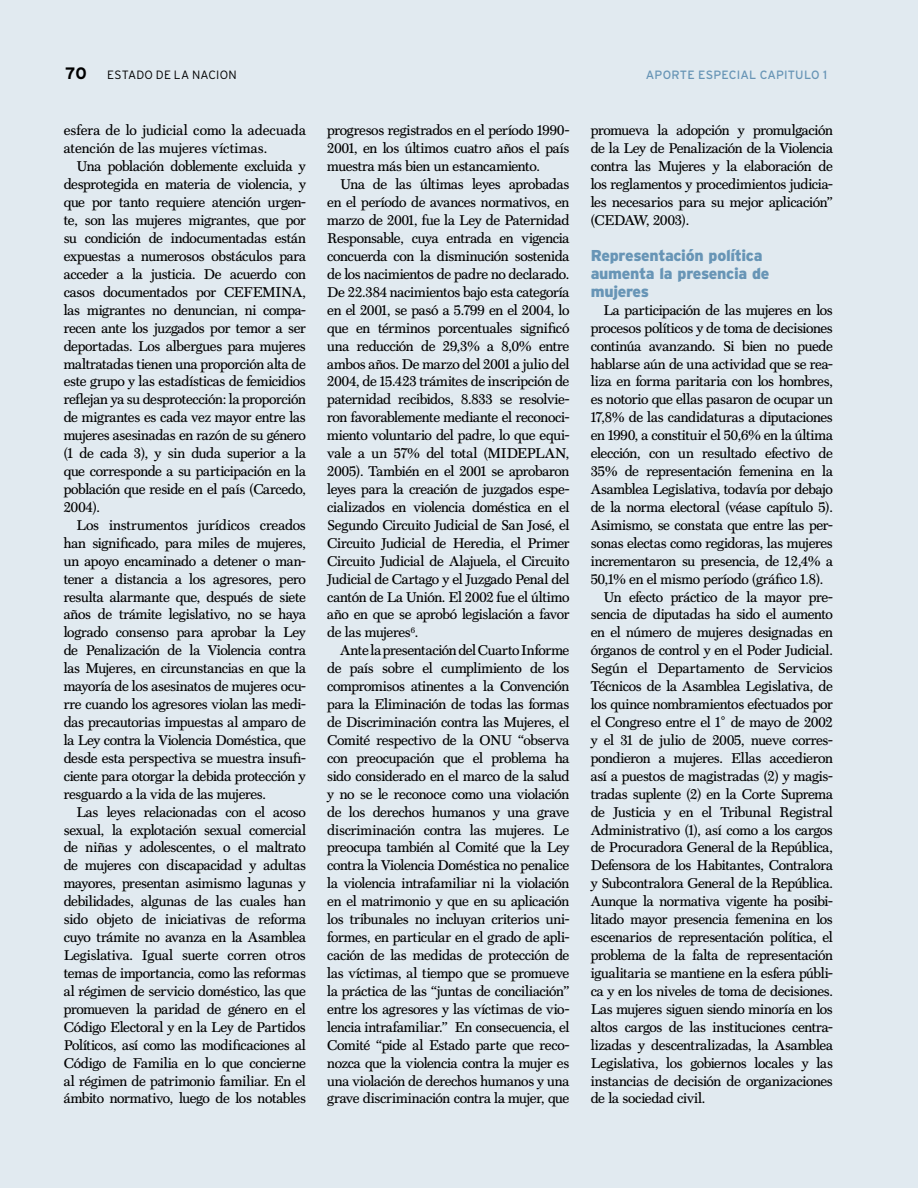
<style>
.page{position:relative;width:918px;height:1188px;background:#e1eaf0}
.page>*{position:absolute;margin:0;border:0;box-sizing:border-box;transform-origin:0 0}
.Texto_normal{font:900 15.75px "Interstate";letter-spacing:-.02em;color:#6895b6}
.Texto_normal-2{font:14.25px/18px "Scotch Text";letter-spacing:-.02em;color:#000;text-align:justify}
.Texto_normal-3{font:14.25px/18px "Scotch Text";color:#000}
.t1{font:12px "Interstate";letter-spacing:.01em;color:#6895b6}
.t2{font:300 12px "Interstate";letter-spacing:.015em;color:#000}
.s1{font-weight:700;font-size:16.5px}
</style>
<div class="page">
<p class="t2" style="left:65px;top:68px;width:173px"><span class="s1">70</span> ESTADO DE LA NACION</p>
<p class="t1" style="left:646px;top:68px;width:183px">APORTE ESPECIAL CAPITULO 1</p>
<p class="Texto_normal-3" style="left:64px;top:122px;width:244px">esfera de lo judicial como la adecuada atención de las mujeres víctimas.</p>
<p class="Texto_normal-2" style="left:64px;top:158px;width:244px;text-indent:13px">Una población doblemente excluida y desprotegida en materia de violencia, y que por tanto requiere atención urgen&shy;te, son las mujeres migrantes, que por su condición de indocumentadas están expuestas a numerosos obstáculos para acceder a la justicia. De acuerdo con casos documentados por CEFEMINA, las migrantes no denuncian, ni compa&shy;recen ante los juzgados por temor a ser deportadas. Los albergues para mujeres maltratadas tienen una proporción alta de este grupo y las estadísticas de femicidios reflejan ya su desprotección: la proporción de migrantes es cada vez mayor entre las mujeres asesinadas en razón de su género (1 de cada 3), y sin duda superior a la que corresponde a su participación en la población que reside en el país (Carcedo, 2004).</p>
<p class="Texto_normal-2" style="left:64px;top:516px;width:244px;text-indent:13px">Los instrumentos jurídicos creados han significado, para miles de mujeres, un apoyo encaminado a detener o man&shy;tener a distancia a los agresores, pero resulta alarmante que, después de siete años de trámite legislativo, no se haya logrado consenso para aprobar la Ley de Penalización de la Violencia contra las Mujeres, en circunstancias en que la mayoría de los asesinatos de mujeres ocu&shy;rre cuando los agresores violan las medi&shy;das precautorias impuestas al amparo de la Ley contra la Violencia Doméstica, que desde esta perspectiva se muestra insufi&shy;ciente para otorgar la debida protección y resguardo a la vida de las mujeres.</p>
<p class="Texto_normal-2" style="left:64px;top:803px;width:244px;text-indent:13px">Las leyes relacionadas con el acoso sexual, la explotación sexual comercial de niñas y adolescentes, o el maltrato de mujeres con discapacidad y adultas mayores, presentan asimismo lagunas y debilidades, algunas de las cuales han sido objeto de iniciativas de reforma cuyo trámite no avanza en la Asamblea Legislativa. Igual suerte corren otros temas de importancia, como las reformas al régimen de servicio doméstico, las que promueven la paridad de género en el Código Electoral y en la Ley de Partidos Políticos, así como las modificaciones al Código de Familia en lo que concierne al régimen de patrimonio familiar. En el ámbito normativo, luego de los notables</p>
<p class="Texto_normal-2" style="left:327px;top:122px;width:244px">progresos registrados en el período 1990- 2001, en los últimos cuatro años el país muestra más bien un estancamiento.</p>
<p class="Texto_normal-2" style="left:327px;top:175px;width:244px;text-indent:13px">Una de las últimas leyes aprobadas en el período de avances normativos, en marzo de 2001, fue la Ley de Paternidad Responsable, cuya entrada en vigencia concuerda con la disminución sostenida de los nacimientos de padre no declarado.<br>De 22.384 nacimientos bajo esta categoría en el 2001, se pasó a 5.799 en el 2004, lo que en términos porcentuales significó una reducción de 29,3% a 8,0% entre ambos años. De marzo del 2001 a julio del 2004, de 15.423 trámites de inscripción de paternidad recibidos, 8.833 se resolvie&shy;ron favorablemente mediante el reconoci&shy;miento voluntario del padre, lo que equi&shy;vale a un 57% del total (MIDEPLAN, 2005). También en el 2001 se aprobaron leyes para la creación de juzgados espe&shy;cializados en violencia doméstica en el Segundo Circuito Judicial de San José, el Circuito Judicial de Heredia, el Primer Circuito Judicial de Alajuela, el Circuito Judicial de Cartago y el Juzgado Penal del cantón de La Unión. El 2002 fue el último año en que se aprobó legislación a favor de las mujeres<sup>6</sup>.</p>
<p class="Texto_normal-2" style="left:327px;top:641px;width:244px;text-indent:13px">Ante la presentación del Cuarto Informe de país sobre el cumplimiento de los compromisos atinentes a la Convención para la Eliminación de todas las formas de Discriminación contra las Mujeres, el Comité respectivo de la ONU “observa con preocupación que el problema ha sido considerado en el marco de la salud y no se le reconoce como una violación de los derechos humanos y una grave discriminación contra las mujeres. Le preocupa también al Comité que la Ley contra la Violencia Doméstica no penalice la violencia intrafamiliar ni la violación en el matrimonio y que en su aplicación los tribunales no incluyan criterios uni&shy;formes, en particular en el grado de apli&shy;cación de las medidas de protección de las víctimas, al tiempo que se promueve la práctica de las “juntas de conciliación” entre los agresores y las víctimas de vio&shy;lencia intrafamiliar.” En consecuencia, el Comité “pide al Estado parte que reco&shy;nozca que la violencia contra la mujer es una violación de derechos humanos y una grave discriminación contra la mujer, que</p>
<p class="Texto_normal-2" style="left:591px;top:122px;width:244px">promueva la adopción y promulgación de la Ley de Penalización de la Violencia contra las Mujeres y la elaboración de los reglamentos y procedimientos judicia&shy;les necesarios para su mejor aplicación” (CEDAW, 2003).</p>
<p class="Texto_normal" style="left:591px;top:246px;width:173px">Representación política</p>
<p class="Texto_normal" style="left:591px;top:264px;width:180px">aumenta la presencia de</p>
<p class="Texto_normal" style="left:591px;top:282px;width:60px">mujeres</p>
<p class="Texto_normal-2" style="left:591px;top:301px;width:244px;text-indent:13px">La participación de las mujeres en los procesos políticos y de toma de decisiones continúa avanzando. Si bien no puede hablarse aún de una actividad que se rea&shy;liza en forma paritaria con los hombres, es notorio que ellas pasaron de ocupar un 17,8% de las candidaturas a diputaciones en 1990, a constituir el 50,6% en la última elección, con un resultado efectivo de 35% de representación femenina en la Asamblea Legislativa, todavía por debajo de la norma electoral (véase capítulo 5).<br>Asimismo, se constata que entre las per&shy;sonas electas como regidoras, las mujeres incrementaron su presencia, de 12,4% a 50,1% en el mismo período (gráfico 1.8).</p>
<p class="Texto_normal-2" style="left:591px;top:588px;width:244px;text-indent:13px">Un efecto práctico de la mayor pre&shy;sencia de diputadas ha sido el aumento en el número de mujeres designadas en órganos de control y en el Poder Judicial.<br>Según el Departamento de Servicios Técnicos de la Asamblea Legislativa, de los quince nombramientos efectuados por el Congreso entre el 1˚ de mayo de 2002 y el 31 de julio de 2005, nueve corres&shy;pondieron a mujeres. Ellas accedieron así a puestos de magistradas (2) y magis&shy;tradas suplente (2) en la Corte Suprema de Justicia y en el Tribunal Registral Administrativo (1), así como a los cargos de Procuradora General de la República, Defensora de los Habitantes, Contralora y Subcontralora General de la República.<br>Aunque la normativa vigente ha posibi&shy;litado mayor presencia femenina en los escenarios de representación política, el problema de la falta de representación igualitaria se mantiene en la esfera públi&shy;ca y en los niveles de toma de decisiones.<br>Las mujeres siguen siendo minoría en los altos cargos de las instituciones centra&shy;lizadas y descentralizadas, la Asamblea Legislativa, los gobiernos locales y las instancias de decisión de organizaciones de la sociedad civil.</p>
</div>
